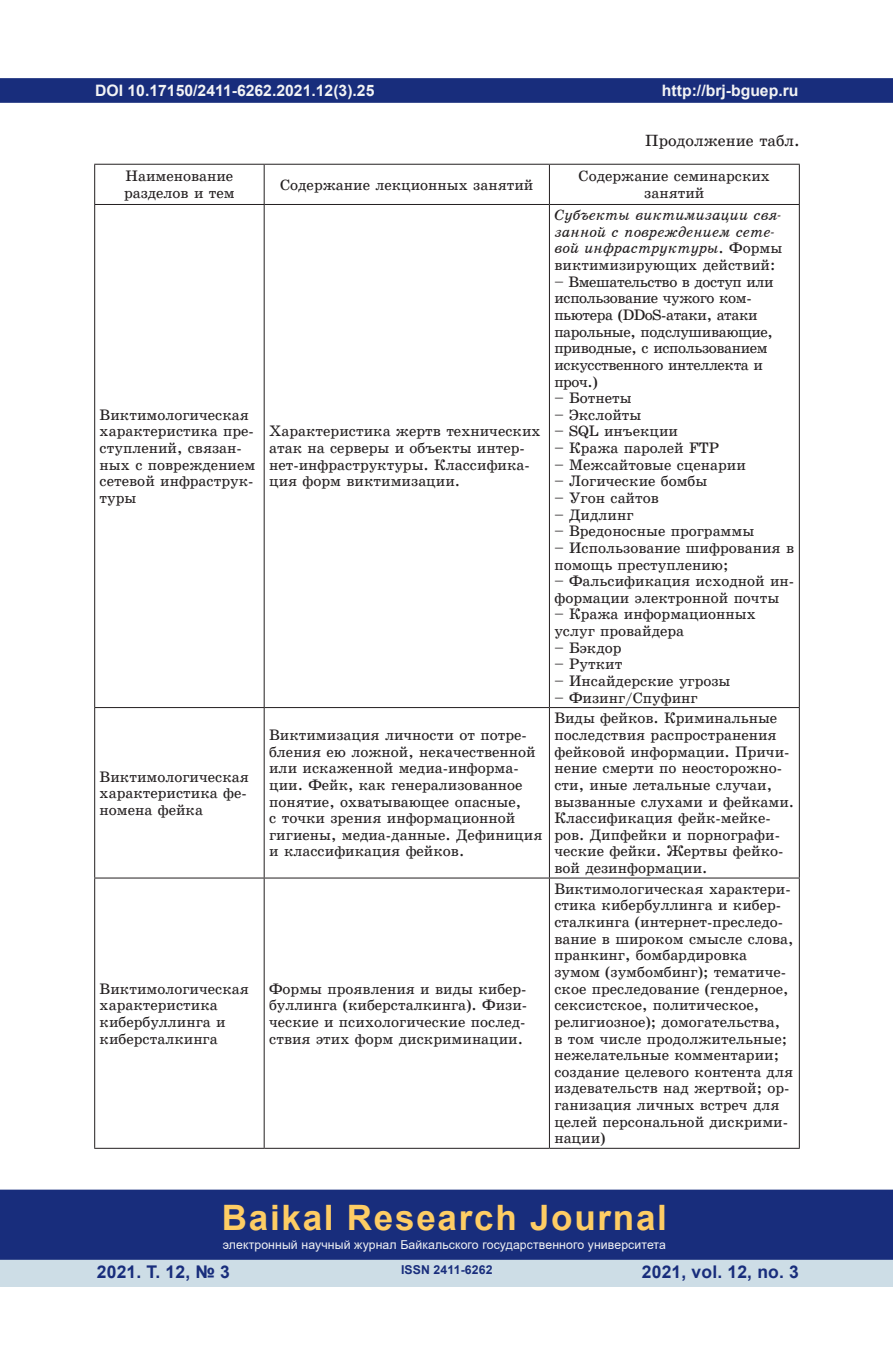
<style>
.page{position:relative;width:893px;height:1360px;background:#fff}
.page>*{position:absolute;margin:0;border:0;box-sizing:border-box;transform-origin:0 0}
.t1{font:700 35px "Arial";letter-spacing:.05em;color:#fecd64}
.t2{font:700 17.5px "Arial";letter-spacing:.01em;color:#182d7c}
.t3{font:16.28px "School Book C";color:#231f20}
.t4{font:700 15.75px "Arial";color:#f2f3f4}
.t5{font:15.22px/16.6px "School Book C";color:#231f20}
.t6{font:15.22px/16.6px "School Book C";letter-spacing:-.025em;color:#231f20}
.t7{font:15.22px/16.6px "School Book C Italic";color:#231f20}
.t8{font:12.25px "Arial";letter-spacing:.01em;color:#f2f3f4}
.t9{font:700 12.25px "Arial";letter-spacing:.01em;color:#182d7c}
.s1{font-family:"School Book C"}
</style>
<div class="page">
<div style="left:0;top:78px;width:893px;height:25px;background:#182d7c;border:2px solid #182d7c"></div>
<div style="left:0;top:1258px;width:893px;height:28px;background:#cddde6"></div>
<div style="left:0;top:1189px;width:893px;height:70px;background:#182d7c;border:2px solid #182d7c"></div>
<hr style="left:94px;top:164px;width:170px;height:1px;background:#231f20">
<hr style="left:264px;top:164px;width:285px;height:1px;background:#231f20">
<hr style="left:549px;top:164px;width:251px;height:1px;background:#231f20">
<hr style="left:94px;top:204px;width:170px;height:1px;background:#231f20">
<hr style="left:264px;top:204px;width:285px;height:1px;background:#231f20">
<hr style="left:549px;top:204px;width:251px;height:1px;background:#231f20">
<hr style="left:94px;top:707px;width:170px;height:1px;background:#231f20">
<hr style="left:264px;top:707px;width:285px;height:1px;background:#231f20">
<hr style="left:549px;top:707px;width:251px;height:1px;background:#231f20">
<hr style="left:94px;top:877px;width:170px;height:1px;background:#231f20">
<hr style="left:264px;top:877px;width:285px;height:1px;background:#231f20">
<hr style="left:549px;top:877px;width:251px;height:1px;background:#231f20">
<hr style="left:94px;top:1147px;width:170px;height:1px;background:#231f20">
<hr style="left:264px;top:1147px;width:285px;height:1px;background:#231f20">
<hr style="left:549px;top:1147px;width:251px;height:1px;background:#231f20">
<hr style="left:94px;top:165px;width:1px;height:39px;background:#231f20">
<hr style="left:94px;top:205px;width:1px;height:502px;background:#231f20">
<hr style="left:94px;top:708px;width:1px;height:169px;background:#231f20">
<hr style="left:94px;top:878px;width:1px;height:269px;background:#231f20">
<hr style="left:264px;top:165px;width:1px;height:39px;background:#231f20">
<hr style="left:549px;top:165px;width:1px;height:39px;background:#231f20">
<hr style="left:799px;top:165px;width:1px;height:39px;background:#231f20">
<hr style="left:264px;top:205px;width:1px;height:502px;background:#231f20">
<hr style="left:549px;top:205px;width:1px;height:502px;background:#231f20">
<hr style="left:799px;top:205px;width:1px;height:502px;background:#231f20">
<hr style="left:264px;top:708px;width:1px;height:169px;background:#231f20">
<hr style="left:549px;top:708px;width:1px;height:169px;background:#231f20">
<hr style="left:799px;top:708px;width:1px;height:169px;background:#231f20">
<hr style="left:264px;top:878px;width:1px;height:269px;background:#231f20">
<hr style="left:549px;top:878px;width:1px;height:269px;background:#231f20">
<hr style="left:799px;top:878px;width:1px;height:269px;background:#231f20">
<p class="t4" style="left:95px;top:79px;width:281px">DOI 10.17150/2411-6262.2021.12(3).25</p>
<p class="t4" style="left:662px;top:79px;width:138px">http://brj-bguep.ru</p>
<p class="t3" style="left:645px;top:131px;width:156px">Продолжение табл.</p>
<p class="t5" style="left:124px;top:168px;width:112px">Наименование разделов и тем</p>
<p class="t5" style="left:280px;top:176px;width:255px">Содержание лекционных занятий</p>
<p class="t5" style="left:579px;top:168px;width:193px;text-align:center">Содержание семинарских занятий</p>
<p class="t5" style="left:100px;top:406px;width:157px">Виктимологическая характеристика пре&shy;ступлений, связан&shy;ных с повреждением сетевой инфраструк&shy;туры</p>
<p class="t5" style="left:269px;top:423px;width:273px">Характеристика жертв технических атак на серверы и объекты интер&shy;нет-инфраструктуры. Классифика&shy;ция форм виктимизации.</p>
<p class="t5" style="left:100px;top:768px;width:151px">Виктимологическая характеристика фе&shy;номена фейка</p>
<p class="t5" style="left:269px;top:726px;width:275px">Виктимизация личности от потре&shy;бления ею ложной, некачественной или искаженной медиа-информа&shy;ции. Фейк, как генерализованное понятие, охватывающее опасные,<br>с точки зрения информационной гигиены, медиа-данные. Дефиниция и классификация фейков.</p>
<p class="t5" style="left:100px;top:980px;width:151px">Виктимологическая характеристика кибербуллинга и киберсталкинга</p>
<p class="t5" style="left:269px;top:980px;width:260px;text-align:justify">Формы проявления и виды кибер&shy;буллинга (киберсталкинга). Физи&shy;ческие и психологические послед&shy;ствия этих форм дискриминации.</p>
<p class="t7" style="left:554px;top:207px;width:229px">Субъекты виктимизации свя&shy;занной с повреждением сете&shy;вой инфраструктуры<span class="s1">. Формы</span></p>
<p class="t5" style="left:554px;top:257px;width:222px">виктимизирующих действий:</p>
<p class="t6" style="left:554px;top:273px;width:221px">– Вмешательство в доступ или использование чужого ком&shy;пьютера (DDoS-атаки, атаки парольные, подслушивающие, приводные, с использованием искусственного интеллекта и проч.)</p>
<p class="t5" style="left:554px;top:390px;width:79px">– Ботнеты</p>
<p class="t5" style="left:554px;top:406px;width:89px">– Экслойты</p>
<p class="t5" style="left:554px;top:423px;width:125px">– SQL инъекции</p>
<p class="t5" style="left:554px;top:440px;width:166px">– Кража паролей FTP</p>
<p class="t5" style="left:554px;top:456px;width:193px">– Межсайтовые сценарии</p>
<p class="t5" style="left:554px;top:473px;width:154px">– Логические бомбы</p>
<p class="t5" style="left:554px;top:489px;width:106px">– Угон сайтов</p>
<p class="t5" style="left:554px;top:506px;width:81px">– Дидлинг</p>
<p class="t5" style="left:554px;top:523px;width:201px">– Вредоносные программы</p>
<p class="t5" style="left:554px;top:539px;width:241px">– Использование шифрования в помощь преступлению;</p>
<p class="t5" style="left:554px;top:573px;width:241px">– Фальсификация исходной ин&shy;формации электронной почты</p>
<p class="t5" style="left:554px;top:606px;width:203px">– Кража информационных услуг провайдера</p>
<p class="t5" style="left:554px;top:639px;width:69px">– Бэкдор</p>
<p class="t5" style="left:554px;top:656px;width:69px">– Руткит</p>
<p class="t5" style="left:554px;top:672px;width:178px">– Инсайдерские угрозы</p>
<p class="t5" style="left:554px;top:689px;width:145px">– Физинг/Спуфинг</p>
<p class="t5" style="left:554px;top:710px;width:241px">Виды фейков. Криминальные последствия распространения фейковой информации. Причи&shy;нение смерти по неосторожно&shy;сти, иные летальные случаи, вызванные слухами и фейками.<br>Классификация фейк-мейке&shy;ров. Дипфейки и порнографи&shy;ческие фейки. Жертвы фейко&shy;вой дезинформации.</p>
<p class="t5" style="left:554px;top:880px;width:241px">Виктимологическая характери&shy;стика кибербуллинга и кибер&shy;сталкинга (интернет-преследо&shy;вание в широком смысле слова, пранкинг, бомбардировка зумом (зумбомбинг); тематиче&shy;ское преследование (гендерное, сексистское, политическое, религиозное); домогательства,<br>в том числе продолжительные; нежелательные комментарии; создание целевого контента для издевательств над жертвой; ор&shy;ганизация личных встреч для целей персональной дискрими&shy;нации)</p>
<h1 class="t1" style="left:222px;top:1192px;width:447px">Baikal Research Journal</h1>
<p class="t8" style="left:223px;top:1236px;width:445px">электронный научный журнал Байкальского государственного университета</p>
<p class="t2" style="left:97px;top:1259px;width:135px">2021. Т. 12, № 3</p>
<p class="t2" style="left:642px;top:1259px;width:159px">2021, vol. 12, no. 3</p>
<p class="t9" style="left:401px;top:1261px;width:93px">ISSN 2411-6262</p>
</div>
